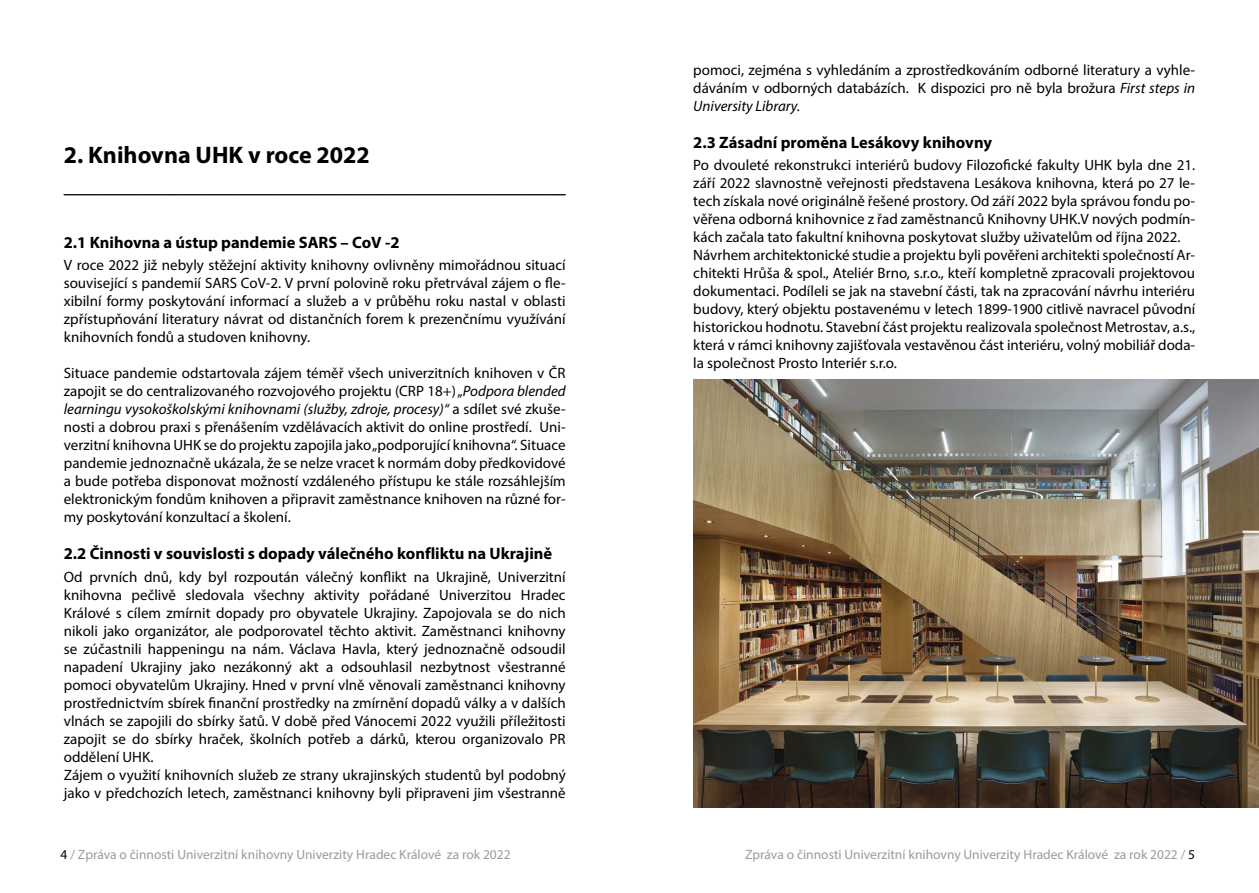
<style>
.page{position:relative;width:1259px;height:893px;background:#fff}
.page>*{position:absolute;margin:0;border:0;box-sizing:border-box;transform-origin:0 0}
.t1{font:700 24px "Myriad Pro";color:#000}
.t2{font:700 16.5px "Myriad Pro";color:#000}
.t3{font:15px/18px "Myriad Pro";color:#000;text-align:justify}
.t4{font:13.5px "Myriad Pro";color:#9c9b9b}
.s1{font-style:italic}
.s2{color:#000}
</style>
<div class="page">
<hr style="left:64px;top:195px;width:502px;height:1px;background:#000">
<img style="left:693px;top:379px;width:566px;height:429px">
<h1 class="t1" style="left:64px;top:140px;width:308px">2. Knihovna UHK v roce 2022</h1>
<p class="t3" style="left:64px;top:179px;width:503px">__________________________________________________________________</p>
<p class="t2" style="left:64px;top:232px;width:337px">2.1 Knihovna a ústup pandemie SARS – CoV -2</p>
<p class="t3" style="left:64px;top:256px;width:503px">V roce 2022 již nebyly stěžejní aktivity knihovny ovlivněny mimořádnou situací související s pandemií SARS CoV-2. V první polovině roku přetrvával zájem o fle&shy;xibilní formy poskytování informací a služeb a v průběhu roku nastal v oblasti zpřístupňování literatury návrat od distančních forem k prezenčnímu využívání knihovních fondů a studoven knihovny.</p>
<p class="t3" style="left:64px;top:364px;width:503px">Situace pandemie odstartovala zájem téměř všech univerzitních knihoven v ČR zapojit se do centralizovaného rozvojového projektu (CRP 18+) „<span class="s1">Podpora blended learningu vysokoškolskými knihovnami (služby, zdroje, procesy)“</span> a sdílet své zkuše&shy;nosti a dobrou praxi s přenášením vzdělávacích aktivit do online prostředí. Uni&shy;verzitní knihovna UHK se do projektu zapojila jako „podporující knihovna“. Situace pandemie jednoznačně ukázala, že se nelze vracet k normám doby předkovidové a bude potřeba disponovat možností vzdáleného přístupu ke stále rozsáhlejším elektronickým fondům knihoven a připravit zaměstnance knihoven na různé for&shy;my poskytování konzultací a školení.</p>
<p class="t2" style="left:64px;top:543px;width:490px">2.2 Činnosti v souvislosti s dopady válečného konfliktu na Ukrajině</p>
<p class="t3" style="left:64px;top:567px;width:503px;text-align:left">Od prvních dnů, kdy byl rozpoután válečný konflikt na Ukrajině, Univerzitní knihovna pečlivě sledovala všechny aktivity pořádané Univerzitou Hradec Králové s cílem zmírnit dopady pro obyvatele Ukrajiny. Zapojovala se do nich nikoli jako organizátor, ale podporovatel těchto aktivit. Zaměstnanci knihovny se zúčastnili happeningu na nám. Václava Havla, který jednoznačně odsoudil napadení Ukrajiny jako nezákonný akt a odsouhlasil nezbytnost všestranné pomoci obyvatelům Ukrajiny. Hned v první vlně věnovali zaměstnanci knihovny prostřednictvím sbírek finanční prostředky na zmírnění dopadů války a v dalších vlnách se zapojili do sbírky šatů. V době před Vánocemi 2022 využili příležitosti zapojit se do sbírky hraček, školních potřeb a dárků, kterou organizovalo PR oddělení UHK.<br>Zájem o využití knihovních služeb ze strany ukrajinských studentů byl podobný jako v předchozích letech, zaměstnanci knihovny byli připraveni jim všestranně</p>
<p class="t3" style="left:693px;top:61px;width:503px">pomoci, zejména s vyhledáním a zprostředkováním odborné literatury a vyhle&shy;dáváním v odborných databázích. K dispozici pro ně byla brožura <span class="s1">First steps in University Library.</span></p>
<p class="t2" style="left:693px;top:132px;width:300px">2.3 Zásadní proměna Lesákovy knihovny</p>
<p class="t3" style="left:693px;top:156px;width:503px;text-align:left">Po dvouleté rekonstrukci interiérů budovy Filozofické fakulty UHK byla dne 21. září 2022 slavnostně veřejnosti představena Lesákova knihovna, která po 27 le&shy;tech získala nové originálně řešené prostory. Od září 2022 byla správou fondu po&shy;věřena odborná knihovnice z řad zaměstnanců Knihovny UHK.V nových podmín&shy;kách začala tato fakultní knihovna poskytovat služby uživatelům od října 2022.<br>Návrhem architektonické studie a projektu byli pověřeni architekti společností Ar&shy;chitekti Hrůša &amp; spol., Ateliér Brno, s.r.o., kteří kompletně zpracovali projektovou dokumentaci. Podíleli se jak na stavební části, tak na zpracování návrhu interiéru budovy, který objektu postavenému v letech 1899-1900 citlivě navracel původní historickou hodnotu. Stavební část projektu realizovala společnost Metrostav, a.s., která v rámci knihovny zajišťovala vestavěnou část interiéru, volný mobiliář doda&shy;la společnost Prosto Interiér s.r.o.</p>
<p class="t4" style="left:61px;top:846px;width:451px"><span class="s2">4</span> / Zpráva o činnosti Univerzitní knihovny Univerzity Hradec Králové za rok 2022</p>
<p class="t4" style="left:745px;top:846px;width:451px">Zpráva o činnosti Univerzitní knihovny Univerzity Hradec Králové za rok 2022 / <span class="s2">5</span></p>
</div>
